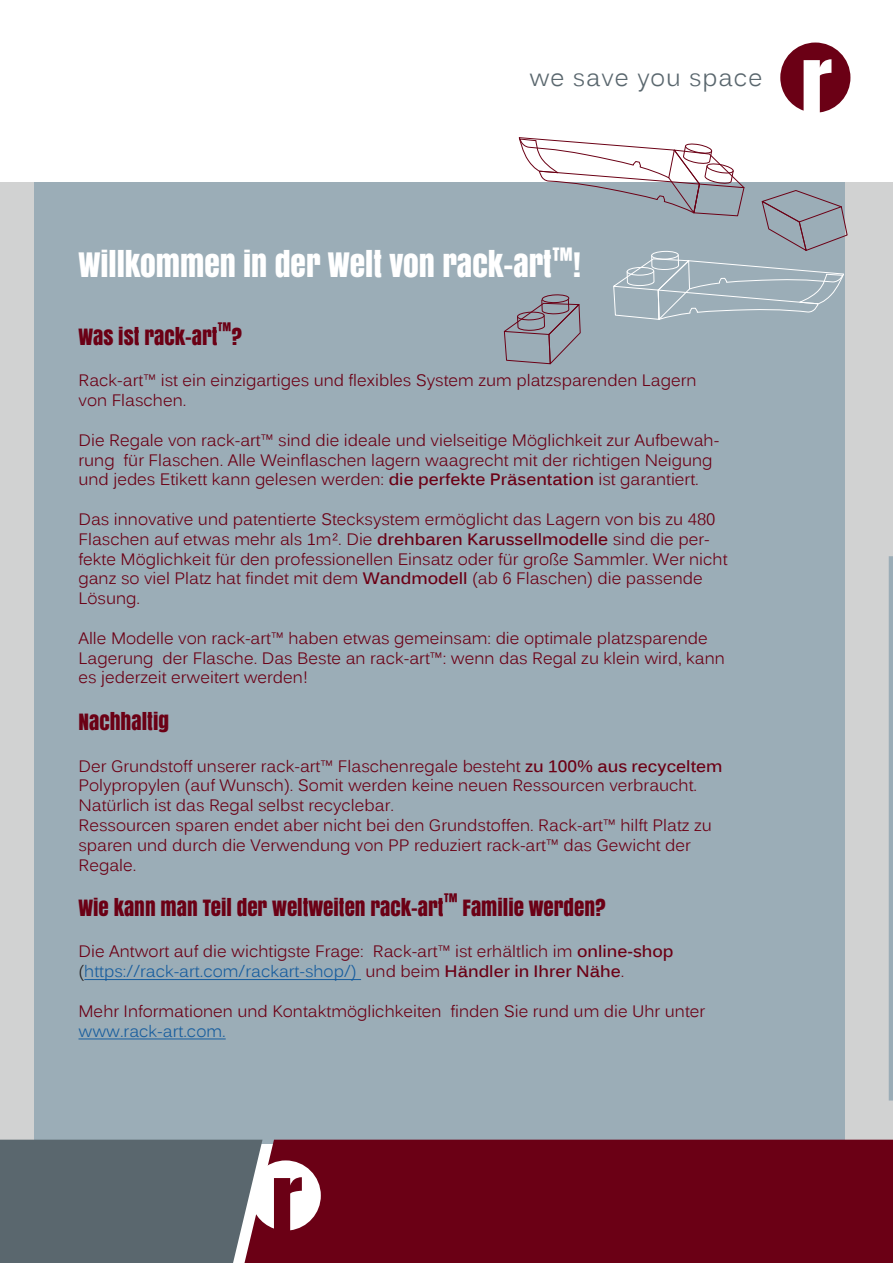
<style>
.page{position:relative;width:893px;height:1263px;background:#fff}
.page>*{position:absolute;margin:0;border:0;box-sizing:border-box;transform-origin:0 0}
.t1{font:31.5px "Anton";color:#fff}
.t2{font:24px "Kalinga";letter-spacing:.04em;color:#5a676e}
.t3{font:21px "Anton";color:#6b0015}
.t4{font:16.5px/19.8px "Kalinga";color:#6b0015}
.t5{font:16.5px "Kalinga";color:#175d9e}
.t6{font:15px "Anton";color:#6b0015}
.s1{font-weight:700}
.s2{color:#231f20}
.s3{color:#6b0015}
.s4{font-weight:700;color:#6b0015}
</style>
<div class="page">
<div style="left:0;top:183px;width:893px;height:961px;background:#d1d2d2"></div>
<div style="left:34px;top:183px;width:810px;height:961px;background:#95a9b4"></div>
<svg style="left:503px;top:138px;width:345px;height:228px"></svg>
<hr style="left:84px;top:979px;width:277px;height:1px;background:#175d9e">
<hr style="left:78px;top:1039px;width:148px;height:1px;background:#175d9e">
<div style="left:542px;top:294px;width:27px;height:9px;border:1px solid #6b0015;border-radius:50%"></div>
<hr style="left:889px;top:556px;width:4px;height:544px;background:#9badb7">
<div style="left:326px;top:1140px;width:567px;height:123px;background:#6b0015"></div>
<svg style="left:0;top:1140px;width:326px;height:123px;background:#6c676f"></svg>
<svg style="left:780px;top:43px;width:70px;height:69px"></svg>
<p class="t2" style="left:529px;top:62px;width:235px">we save you space</p>
<p class="t1" style="left:78px;top:239px;width:504px">WILLKOMMEN IN DER WELT VON RACK-ART<sup>™</sup>!</p>
<p class="t3" style="left:78px;top:320px;width:141px">WAS IST RACK-ART</p>
<p class="t6" style="left:218px;top:317px;width:15px">™</p>
<p class="t3" style="left:232px;top:320px;width:12px">?</p>
<p class="t4" style="left:78px;top:372px;width:620px">Rack-art™ ist ein einzigartiges und flexibles System zum platzsparenden Lagern von Flaschen.</p>
<p class="t4" style="left:78px;top:432px;width:642px">Die Regale von rack-art™ sind die ideale und vielseitige Möglichkeit zur Aufbewah&shy;rung für Flaschen. Alle Weinflaschen lagern waagrecht mit der richtigen Neigung und jedes Etikett kann gelesen werden: <span class="s1">die perfekte Präsentation</span> ist garantiert.</p>
<p class="t4" style="left:78px;top:511px;width:651px">Das innovative und patentierte Stecksystem ermöglicht das Lagern von bis zu 480<br>Flaschen auf etwas mehr als 1m². Die <span class="s1">drehbaren Karussellmodelle</span> sind die per&shy;fekte Möglichkeit für den professionellen Einsatz oder für große Sammler. Wer nicht ganz so viel Platz hat findet mit dem <span class="s1">Wandmodell</span> (ab 6 Flaschen) die passende Lösung.</p>
<p class="t4" style="left:78px;top:630px;width:648px">Alle Modelle von rack-art™ haben etwas gemeinsam: die optimale platzsparende<br>Lagerung der Flasche. Das Beste an rack-art™: wenn das Regal zu klein wird, kann es jederzeit erweitert werden!</p>
<p class="t3" style="left:78px;top:705px;width:92px">NACHHALTIG</p>
<p class="t4" style="left:78px;top:757px;width:646px">Der Grundstoff unserer rack-art™ Flaschenregale besteht <span class="s1">zu 100% aus recyceltem<br></span>Polypropylen (auf Wunsch). Somit werden keine neuen Ressourcen verbraucht.<br>Natürlich ist das Regal selbst recyclebar.</p>
<p class="t4" style="left:78px;top:817px;width:635px">Ressourcen sparen endet aber nicht bei den Grundstoffen. Rack-art™ hilft Platz zu sparen und durch die Verwendung von PP reduziert rack-art™ das Gewicht der</p>
<p class="t4" style="left:78px;top:856px;width:59px">Regale.</p>
<p class="t3" style="left:78px;top:891px;width:367px">WIE KANN MAN TEIL DER WELTWEITEN RACK-ART</p>
<p class="t6" style="left:444px;top:888px;width:15px">™</p>
<p class="t3" style="left:463px;top:891px;width:145px">FAMILIE WERDEN?</p>
<p class="t4" style="left:78px;top:943px;width:597px">Die Antwort auf die wichtigste Frage: Rack-art™ ist erhältlich im <span class="s1">online-shop</span></p>
<p class="t5" style="left:78px;top:961px;width:547px"><span class="s2">(</span>https://rack-art.com/rackart-shop/) <span class="s3">und beim</span> <span class="s4">Händler in Ihrer Nähe</span><span class="s3">.</span></p>
<p class="t4" style="left:78px;top:1002px;width:628px">Mehr Informationen und Kontaktmöglichkeiten finden Sie rund um die Uhr unter</p>
<p class="t5" style="left:78px;top:1020px;width:149px">www.rack-art.com.</p>
</div>
